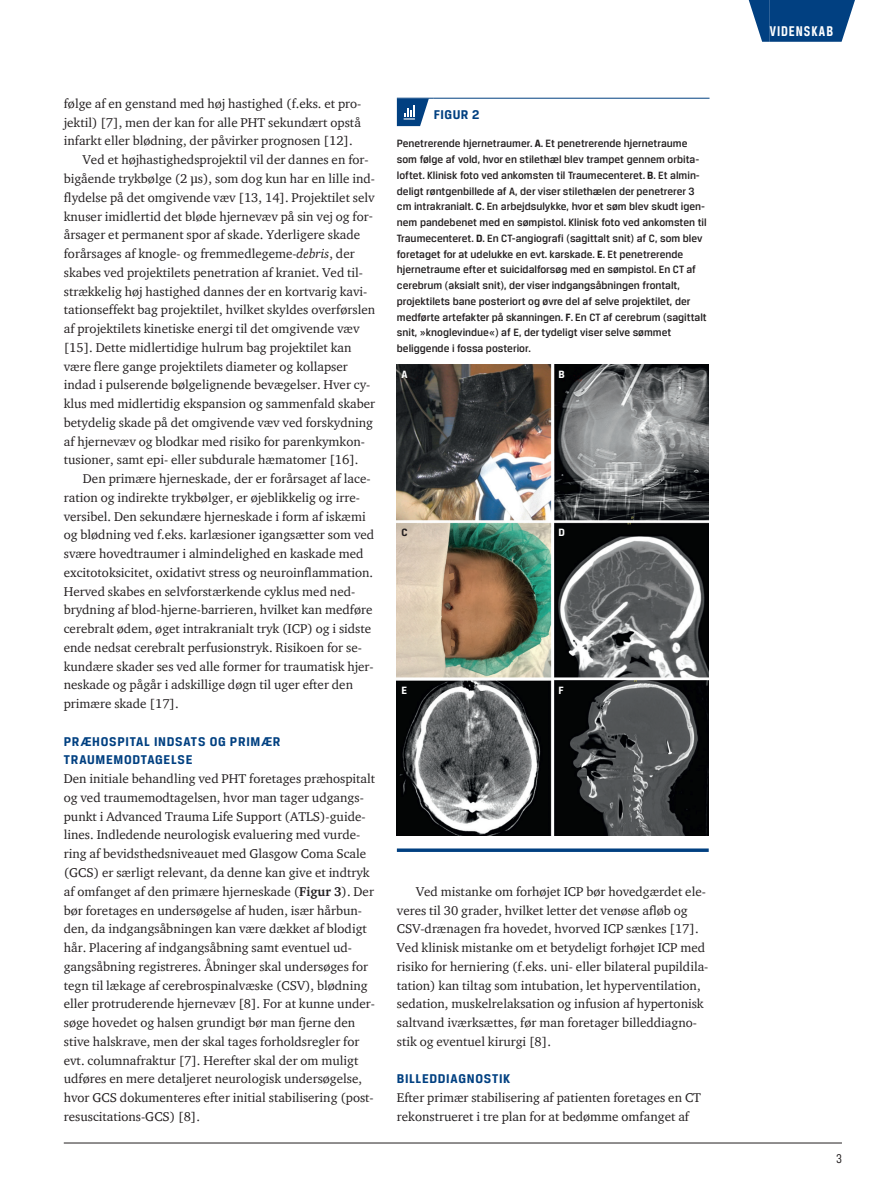
<style>
.page{position:relative;width:893px;height:1191px;background:#fff}
.page>*{position:absolute;margin:0;border:0;box-sizing:border-box;transform-origin:0 0}
.t1{font:700 15px "Breuer Condensed";letter-spacing:.065em;color:#fff}
.t2{font:700 13.5px/18.8px "Breuer Text";letter-spacing:.05em;color:#014081}
.t3{font:13.5px "Breuer Condensed";color:#231f20}
.t4{font:13.05px/18.8px "ITC Charter Com";color:#231f20}
.t5{font:500 11.25px/15.8px "Breuer Text";color:#231f20}
.t6{font:700 11.25px "Breuer Text";color:#fff}
.t7{font:700 11.25px "Breuer Text";color:#231f20}
.s1{font-style:italic}
.s2{font-weight:700}
</style>
<div class="page">
<hr style="left:64px;top:1142px;width:778px;height:1px;background:#231f20">
<div style="left:770px;top:0;width:64px;height:42px;background:#014081"></div>
<svg style="left:749px;top:0;width:21px;height:42px"></svg>
<svg style="left:834px;top:0;width:21px;height:42px"></svg>
<hr style="left:397px;top:98px;width:37px;height:1px;background:#014081">
<hr style="left:434px;top:98px;width:275px;height:1px;background:#014081">
<svg style="left:397px;top:99px;width:32px;height:27px"></svg>
<img style="left:397px;top:365px;width:312px;height:470px">
<svg style="left:397px;top:848px;width:312px;height:4px"></svg>
<p class="t4" style="left:64px;top:94px;width:299px">følge af en genstand med høj hastighed (f.eks. et pro-</p>
<p class="t4" style="left:64px;top:113px;width:299px">jektil) [7], men der kan for alle PHT sekundært opstå</p>
<p class="t4" style="left:64px;top:131px;width:290px">infarkt eller blødning, der påvirker prognosen [12].</p>
<p class="t4" style="left:83px;top:150px;width:287px">Ved et højhastighedsprojektil vil der dannes en for-</p>
<p class="t4" style="left:64px;top:169px;width:313px">bigående trykbølge (2 μs), som dog kun har en lille ind-</p>
<p class="t4" style="left:64px;top:188px;width:312px">flydelse på det omgivende væv [13, 14]. Projektilet selv</p>
<p class="t4" style="left:64px;top:206px;width:311px">knuser imidlertid det bløde hjernevæv på sin vej og for-</p>
<p class="t4" style="left:64px;top:225px;width:298px">årsager et permanent spor af skade. Yderligere skade</p>
<p class="t4" style="left:64px;top:244px;width:292px">forårsages af knogle- og fremmedlegeme-<span class="s1">debris</span>, der</p>
<p class="t4" style="left:64px;top:263px;width:301px">skabes ved projektilets penetration af kraniet. Ved til-</p>
<p class="t4" style="left:64px;top:281px;width:305px">strækkelig høj hastighed dannes der en kortvarig kavi-</p>
<p class="t4" style="left:64px;top:300px;width:313px">tationseffekt bag projektilet, hvilket skyldes overførslen</p>
<p class="t4" style="left:64px;top:319px;width:297px">af projektilets kinetiske energi til det omgivende væv</p>
<p class="t4" style="left:64px;top:338px;width:289px">[15]. Dette midlertidige hulrum bag projektilet kan</p>
<p class="t4" style="left:64px;top:356px;width:286px">være flere gange projektilets diameter og kollapser</p>
<p class="t4" style="left:64px;top:375px;width:308px">indad i pulserende bølgelignende bevægelser. Hver cy-</p>
<p class="t4" style="left:64px;top:394px;width:313px">klus med midlertidig ekspansion og sammenfald skaber</p>
<p class="t4" style="left:64px;top:413px;width:311px">betydelig skade på det omgivende væv ved forskydning</p>
<p class="t4" style="left:64px;top:431px;width:303px">af hjernevæv og blodkar med risiko for parenkymkon-</p>
<p class="t4" style="left:64px;top:450px;width:296px">tusioner, samt epi- eller subdurale hæmatomer [16].</p>
<p class="t4" style="left:83px;top:469px;width:289px">Den primære hjerneskade, der er forårsaget af lace-</p>
<p class="t4" style="left:64px;top:488px;width:298px">ration og indirekte trykbølger, er øjeblikkelig og irre-</p>
<p class="t4" style="left:64px;top:506px;width:303px">versibel. Den sekundære hjerneskade i form af iskæmi</p>
<p class="t4" style="left:64px;top:525px;width:312px">og blødning ved f.eks. karlæsioner igangsætter som ved</p>
<p class="t4" style="left:64px;top:544px;width:301px">svære hovedtraumer i almindelighed en kaskade med</p>
<p class="t4" style="left:64px;top:563px;width:311px">excitotoksicitet, oxidativt stress og neuroinflammation.</p>
<p class="t4" style="left:64px;top:581px;width:293px">Herved skabes en selvforstærkende cyklus med ned-</p>
<p class="t4" style="left:64px;top:600px;width:310px">brydning af blod-hjerne-barrieren, hvilket kan medføre</p>
<p class="t4" style="left:64px;top:619px;width:309px">cerebralt ødem, øget intrakranialt tryk (ICP) og i sidste</p>
<p class="t4" style="left:64px;top:638px;width:300px">ende nedsat cerebralt perfusionstryk. Risikoen for se-</p>
<p class="t4" style="left:64px;top:656px;width:311px">kundære skader ses ved alle former for traumatisk hjer-</p>
<p class="t4" style="left:64px;top:675px;width:291px">neskade og pågår i adskillige døgn til uger efter den</p>
<p class="t4" style="left:64px;top:694px;width:116px">primære skade [17].</p>
<p class="t2" style="left:64px;top:731px;width:218px">PRÆHOSPITAL INDSATS OG PRIMÆR<br>TRAUMEMODTAGELSE</p>
<p class="t4" style="left:64px;top:769px;width:313px">Den initiale behandling ved PHT foretages præhospitalt og ved traumemodtagelsen, hvor man tager udgangs&shy;punkt i Advanced Trauma Life Support (ATLS)-guide&shy;lines. Indledende neurologisk evaluering med vurde&shy;ring af bevidsthedsniveauet med Glasgow Coma Scale (GCS) er særligt relevant, da denne kan give et indtryk af omfanget af den primære hjerneskade (<span class="s2">Figur 3</span>). Der bør foretages en undersøgelse af huden, især hårbun&shy;den, da indgangsåbningen kan være dækket af blodigt hår. Placering af indgangsåbning samt eventuel ud&shy;gangsåbning registreres. Åbninger skal undersøges for tegn til lækage af cerebrospinalvæske (CSV), blødning eller protruderende hjernevæv [8]. For at kunne under&shy;søge hovedet og halsen grundigt bør man fjerne den stive halskrave, men der skal tages forholdsregler for evt. columnafraktur [7]. Herefter skal der om muligt udføres en mere detaljeret neurologisk undersøgelse, hvor GCS dokumenteres efter initial stabilisering (post&shy;resuscitations-GCS) [8].</p>
<p class="t2" style="left:434px;top:105px;width:47px">FIGUR 2</p>
<p class="t5" style="left:397px;top:136px;width:311px">Penetrerende hjernetraumer. <span class="s2">A</span>. Et penetrerende hjernetraume som følge af vold, hvor en stilethæl blev trampet gennem orbita&shy;loftet. Klinisk foto ved ankomsten til Traumecenteret. <span class="s2">B</span>. Et almin&shy;deligt røntgenbillede af A, der viser stilethælen der penetrerer 3 cm intrakranialt. <span class="s2">C</span>. En arbejdsulykke, hvor et søm blev skudt igen&shy;nem pandebenet med en sømpistol. Klinisk foto ved ankomsten til Traumecenteret. <span class="s2">D</span>. En CT-angiografi (sagittalt snit) af C, som blev foretaget for at udelukke en evt. karskade. <span class="s2">E</span>. Et penetrerende hjernetraume efter et suicidalforsøg med en sømpistol. En CT af cerebrum (aksialt snit), der viser indgangsåbningen frontalt, projektilets bane posteriort og øvre del af selve projektilet, der medførte artefakter på skanningen. <span class="s2">F</span>. En CT af cerebrum (sagittalt snit, »knoglevindue«) af E, der tydeligt viser selve sømmet beliggende i fossa posterior.</p>
<p class="t6" style="left:402px;top:368px;width:8px">A</p>
<p class="t6" style="left:558px;top:368px;width:8px">B</p>
<p class="t7" style="left:402px;top:526px;width:8px">C</p>
<p class="t6" style="left:402px;top:684px;width:7px">E</p>
<p class="t6" style="left:558px;top:526px;width:8px">D</p>
<p class="t6" style="left:558px;top:684px;width:7px">F</p>
<p class="t4" style="left:397px;top:881px;width:313px;text-indent:19px">Ved mistanke om forhøjet ICP bør hovedgærdet ele&shy;veres til 30 grader, hvilket letter det venøse afløb og CSV-drænagen fra hovedet, hvorved ICP sænkes [17].<br>Ved klinisk mistanke om et betydeligt forhøjet ICP med risiko for herniering (f.eks. uni- eller bilateral pupildila&shy;tation) kan tiltag som intubation, let hyperventilation, sedation, muskelrelaksation og infusion af hypertonisk saltvand iværksættes, før man foretager billeddiagno&shy;stik og eventuel kirurgi [8].</p>
<p class="t2" style="left:397px;top:1069px;width:115px">BILLEDDIAGNOSTIK</p>
<p class="t4" style="left:397px;top:1088px;width:306px">Efter primær stabilisering af patienten foretages en CT rekonstrueret i tre plan for at bedømme omfanget af</p>
<p class="t1" style="left:770px;top:23px;width:65px">VIDENSKAB</p>
<p class="t3" style="left:836px;top:1150px;width:7px">3</p>
</div>
